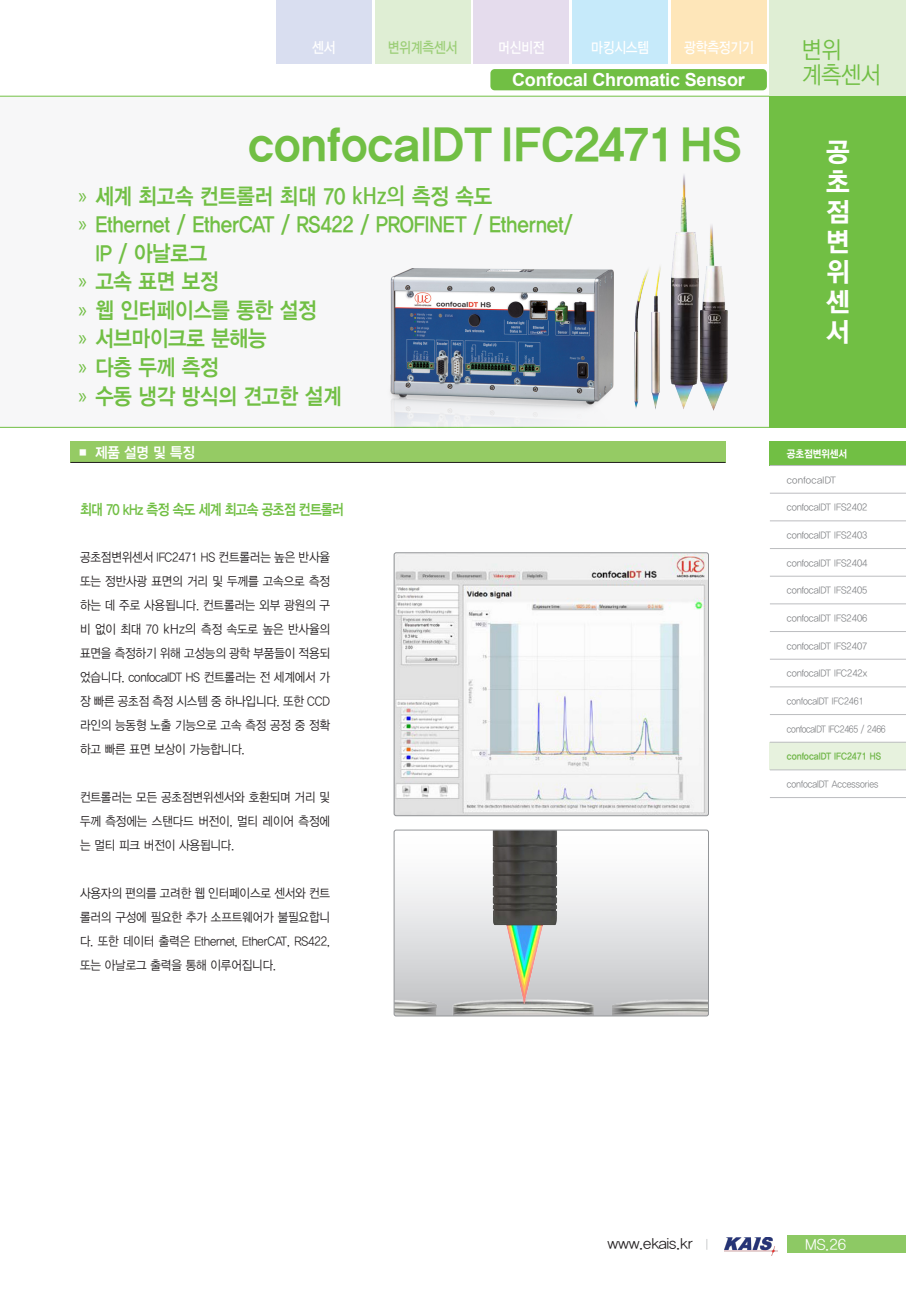
<style>
.page{position:relative;width:906px;height:1289px;background:#fff}
.page>*{position:absolute;margin:0;border:0;box-sizing:border-box;transform-origin:0 0}
.t1{font:45px "YDVYGO35";letter-spacing:-.01em;color:#71bf44}
.t2{font:27px/30px "YDVYGO35";color:#fff;text-align:justify;scale:.95 1}
.t3{font:24px/25.5px "YDVYGO32";letter-spacing:-.01em;color:#71bf44;scale:.9 1}
.t4{font:22.5px/28.5px "YDVYGO34";letter-spacing:-.01em;color:#71bf44;scale:.89 1}
.t5{font:700 18px "Arial";letter-spacing:-.01em;color:#fff}
.t6{font:15px "YDVYGO34";letter-spacing:-.05em;color:#71bf44;scale:.85 1}
.t7{font:15px "YDVYGO33";letter-spacing:-.01em;color:#fff;scale:.85 1}
.t8{font:15px "YDVYGO32";letter-spacing:-.01em;color:#231f20}
.t9{font:15px "YDVYGO34";color:#fff}
.t10{font:15px "YDVYGO33";letter-spacing:-.01em;color:#9cce77;scale:.85 1}
.t11{font:15px "YDVYGO32";color:#fff}
.t12{font:12.75px/24px "YDVYGO32";letter-spacing:-.01em;color:#231f20;text-align:justify;scale:.9 1}
.t13{font:10.5px "YDVYGO35";letter-spacing:-.01em;color:#fff;scale:.9 1}
.t14{font:9.75px "YDVYGO32";color:#808285;scale:.95 1}
.t15{font:9.75px "YDVYGO32";color:#808285;scale:.9 1}
.t16{font:9.75px "YDVYGO32";letter-spacing:-.025em;color:#808285;scale:.88 1}
.t17{font:9.75px "YDVYGO34";color:#6eb546;scale:.9 1}
.t18{font:9.75px "YDVYGO32";letter-spacing:.03em;color:#808285}
.s1{font-family:"Myriad Pro"}
.s2{font-family:"Nanum Gothic";font-weight:700}
.s3{font-family:"Nanum Gothic"}
.s4{font-family:"YDVYGO31";font-size:12px;color:#939598}
</style>
<div class="page">
<hr style="left:0;top:96px;width:906px;height:1px;background:#71bf44">
<div style="left:0;top:97px;width:770px;height:330px;background:#f7f7f8"></div>
<img style="left:725px;top:1237px;width:52px;height:18px">
<svg style="left:787px;top:1236px;width:1px;height:14px"></svg>
<div style="left:770px;top:0;width:136px;height:96px;background:#dfeed4"></div>
<div style="left:788px;top:1235px;width:118px;height:17px;background:#8dc964"></div>
<hr style="left:0;top:427px;width:906px;height:1px;background:#71bf44">
<div style="left:572px;top:0;width:96px;height:64px;background:#c6eafa"></div>
<div style="left:375px;top:0;width:95px;height:64px;background:#dfeed4"></div>
<div style="left:473px;top:0;width:96px;height:64px;background:#e5dced"></div>
<div style="left:671px;top:0;width:96px;height:64px;background:#fee6b9"></div>
<div style="left:276px;top:0;width:96px;height:64px;background:#d9def0"></div>
<div style="left:770px;top:96px;width:136px;height:331px;background:#71bf44"></div>
<div style="left:490px;top:69px;width:277px;height:21px;background:#71bf44;border-radius:4px"></div>
<div style="left:70px;top:441px;width:655px;height:21px;background:#95cb64"></div>
<hr style="left:70px;top:462px;width:655px;height:1px;background:#231f20">
<img style="left:386px;top:269px;width:228px;height:158px">
<img style="left:635px;top:175px;width:63px;height:234px">
<img style="left:700px;top:225px;width:27px;height:185px">
<img style="left:396px;top:831px;width:310px;height:183px">
<div style="left:394px;top:829px;width:314px;height:187px;border:1px solid #939598;border-radius:2px"></div>
<img style="left:394px;top:554px;width:314px;height:261px">
<div style="left:394px;top:552px;width:314px;height:263px;border:1px solid #939598;border-radius:2px"></div>
<div style="left:770px;top:441px;width:136px;height:24px;background:#71bf44"></div>
<div style="left:770px;top:742px;width:136px;height:28px;background:#e7f2de"></div>
<hr style="left:770px;top:465px;width:136px;height:1px;background:#bcbdc0">
<hr style="left:770px;top:493px;width:136px;height:1px;background:#bcbdc0">
<hr style="left:770px;top:520px;width:136px;height:1px;background:#bcbdc0">
<hr style="left:770px;top:548px;width:136px;height:1px;background:#bcbdc0">
<hr style="left:770px;top:576px;width:136px;height:1px;background:#bcbdc0">
<hr style="left:770px;top:603px;width:136px;height:1px;background:#bcbdc0">
<hr style="left:770px;top:631px;width:136px;height:1px;background:#bcbdc0">
<hr style="left:770px;top:659px;width:136px;height:1px;background:#bcbdc0">
<hr style="left:770px;top:686px;width:136px;height:1px;background:#bcbdc0">
<hr style="left:770px;top:714px;width:136px;height:1px;background:#bcbdc0">
<hr style="left:770px;top:742px;width:136px;height:1px;background:#bcbdc0">
<hr style="left:770px;top:769px;width:136px;height:1px;background:#bcbdc0">
<hr style="left:770px;top:797px;width:136px;height:1px;background:#bcbdc0">
<p class="t7" style="left:312px;top:37px;width:29px">센서</p>
<p class="t10" style="left:388px;top:37px;width:84px">변위계측센서</p>
<p class="t7" style="left:498px;top:37px;width:56px">머신비전</p>
<p class="t7" style="left:591px;top:37px;width:70px">마킹시스템</p>
<p class="t7" style="left:684px;top:37px;width:84px">광학측정기기</p>
<h3 class="t5" style="left:512px;top:67px;width:234px">Confocal Chromatic Sensor</h3>
<p class="t1" style="left:248px;top:114px;width:495px">confocalDT IFC2471 HS</p>
<p class="t4" style="left:78px;top:181px;width:466px"><span class="s1">»</span> 세계 최고속 컨트롤러 최대 70 <span class="s2">kHz의</span> 측정 속도</p>
<p class="t4" style="left:95px;top:209px;width:538px;text-indent:-17px"><span class="s1">»</span> Ethernet / EtherCAT / RS422 / PROFINET / Ethernet/<br>IP / 아날로그</p>
<p class="t4" style="left:78px;top:266px;width:159px"><span class="s1">»</span> 고속 표면 보정</p>
<p class="t4" style="left:78px;top:295px;width:269px"><span class="s1">»</span> 웹 인터페이스를 통한 설정</p>
<p class="t4" style="left:78px;top:323px;width:213px"><span class="s1">»</span> 서브마이크로 분해능</p>
<p class="t4" style="left:78px;top:352px;width:159px"><span class="s1">»</span> 다층 두께 측정</p>
<p class="t4" style="left:78px;top:380px;width:297px"><span class="s1">»</span> 수동 냉각 방식의 견고한 설계</p>
<p class="t9" style="left:76px;top:442px;width:120px">■ 제품 설명 및 특징</p>
<p class="t6" style="left:80px;top:499px;width:312px">최대 70 kHz 측정 속도 세계 최고속 공초점 컨트롤러</p>
<p class="t12" style="left:80px;top:544px;width:279px">공초점변위센서 IFC2471 HS 컨트롤러는 높은 반사율 또는 정반사광 표면의 거리 및 두께를 고속으로 측정 하는 데 주로 사용됩니다. 컨트롤러는 외부 광원의 구 비 없이 최대 70 <span class="s3">kHz의</span> 측정 속도로 높은 반사율의 표면을 측정하기 위해 고성능의 광학 부품들이 적용되 었습니다. confocalDT HS 컨트롤러는 전 세계에서 가 장 빠른 공초점 측정 시스템 중 하나입니다. 또한 CCD 라인의 능동형 노출 기능으로 고속 측정 공정 중 정확 하고 빠른 표면 보상이 가능합니다.</p>
<p class="t12" style="left:80px;top:784px;width:279px">컨트롤러는 모든 공초점변위센서와 호환되며 거리 및 두께 측정에는 스탠다드 버전이, 멀티 레이어 측정에 는 멀티 피크 버전이 사용됩니다.</p>
<p class="t12" style="left:80px;top:880px;width:279px">사용자의 편의를 고려한 웹 인터페이스로 센서와 컨트 롤러의 구성에 필요한 추가 소프트웨어가 불필요합니 다. 또한 데이터 출력은 Ethernet, EtherCAT, RS422, 또는 아날로그 출력을 통해 이루어집니다.</p>
<h3 class="t3" style="left:801px;top:35px;width:89px">변위 계측센서</h3>
<h2 class="t2" style="left:826px;top:135px;width:26px">공 초 점 변 위 센 서</h2>
<p class="t13" style="left:787px;top:447px;width:68px">공초점변위센서</p>
<p class="t18" style="left:787px;top:473px;width:51px">confocalDT</p>
<p class="t14" style="left:787px;top:501px;width:86px">confocalDT IFS2402</p>
<p class="t14" style="left:787px;top:528px;width:86px">confocalDT IFS2403</p>
<p class="t14" style="left:787px;top:556px;width:86px">confocalDT IFS2404</p>
<p class="t14" style="left:787px;top:583px;width:86px">confocalDT IFS2405</p>
<p class="t14" style="left:787px;top:611px;width:86px">confocalDT IFS2406</p>
<p class="t14" style="left:787px;top:639px;width:86px">confocalDT IFS2407</p>
<p class="t14" style="left:787px;top:666px;width:86px">confocalDT IFC242x</p>
<p class="t15" style="left:787px;top:694px;width:87px">confocalDT IFC2461</p>
<p class="t16" style="left:787px;top:722px;width:114px">confocalDT IFC2465 / 2466</p>
<p class="t17" style="left:787px;top:749px;width:106px">confocalDT IFC2471 HS</p>
<p class="t15" style="left:787px;top:777px;width:103px">confocalDT Accessories</p>
<p class="t8" style="left:607px;top:1233px;width:103px">www.ekais.kr <span class="s4">|</span></p>
<p class="t11" style="left:805px;top:1234px;width:43px">MS.26</p>
</div>
